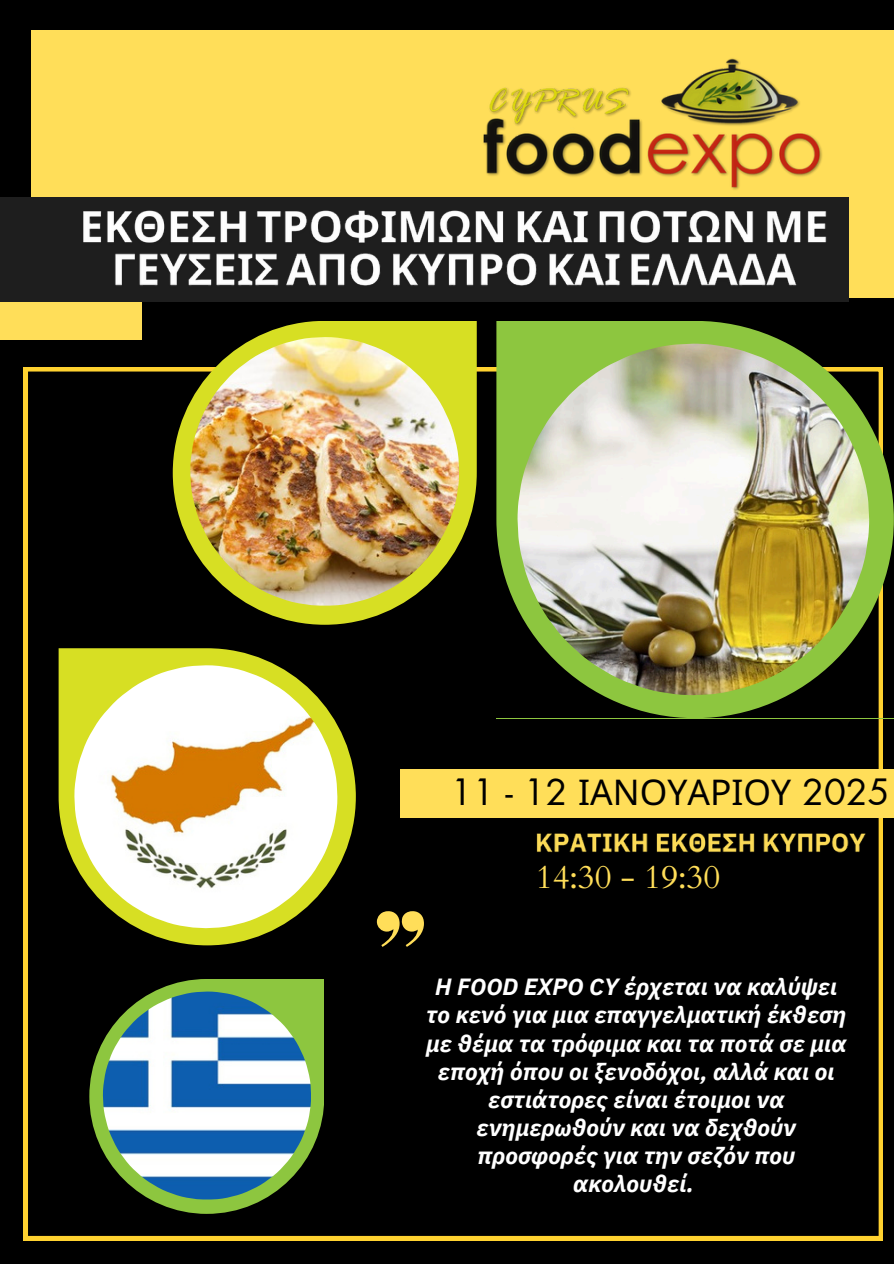
<style>
.page{position:relative;width:894px;height:1264px;background:#fff}
.page>*{position:absolute;margin:0;border:0;box-sizing:border-box;transform-origin:0 0}
.t1{font:35.4px "Noto Sans";color:#000}
.t2{font:33px "Cardo";color:#ffde59}
.t3{font:italic 700 23.4px/28.2px "IBM Plex Sans";color:#fff;text-align:center}
.s1{font-family:"Futura LT Pro"}
</style>
<div class="page">
<div style="left:0;top:0;width:893px;height:1263px;background:#000"></div>
<div style="left:32px;top:30px;width:861px;height:267px;background:#ffde59"></div>
<div style="left:0;top:297px;width:142px;height:42px;background:#ffde59"></div>
<div style="left:0;top:197px;width:848px;height:105px;background:#1e1e1e"></div>
<div style="left:19px;top:362px;width:868px;height:882px;border:9px solid #ffd230"></div>
<div style="left:400px;top:769px;width:493px;height:48px;background:#ffde59"></div>
<svg style="left:377px;top:911px;width:47px;height:35px"></svg>
<img style="left:83px;top:210px;width:393px;height:76px">
<img style="left:476px;top:58px;width:417px;height:286px">
<svg style="left:173px;top:321px;width:303px;height:303px"></svg>
<img style="left:190px;top:337px;width:268px;height:268px">
<svg style="left:89px;top:979px;width:235px;height:234px"></svg>
<svg style="left:95px;top:983px;width:223px;height:225px;fill:#8dc63f"></svg>
<img style="left:103px;top:991px;width:208px;height:208px">
<svg style="left:496px;top:321px;width:397px;height:397px"></svg>
<img style="left:517px;top:343px;width:351px;height:352px">
<svg style="left:59px;top:648px;width:297px;height:297px"></svg>
<img style="left:74px;top:665px;width:263px;height:263px">
<img style="left:536px;top:833px;width:330px;height:20px">
<p class="t1" style="left:451px;top:767px;width:440px"><span class="s1">11 - 12</span> ΙΑΝΟΥΑΡΙΟΥ <span class="s1">2025</span></p>
<p class="t2" style="left:535px;top:855px;width:186px">14:30 - 19:30</p>
<p class="t3" style="left:426px;top:972px;width:422px">Η FOOD EXPO CY έρχεται να καλύψει το κενό για μια επαγγελματική έκθεση με θέμα τα τρόφιμα και τα ποτά σε μια εποχή όπου οι ξενοδόχοι, αλλά και οι εστιάτορες είναι έτοιμοι να ενημερωθούν και να δεχθούν προσφορές για την σεζόν που ακολουθεί.</p>
</div>
